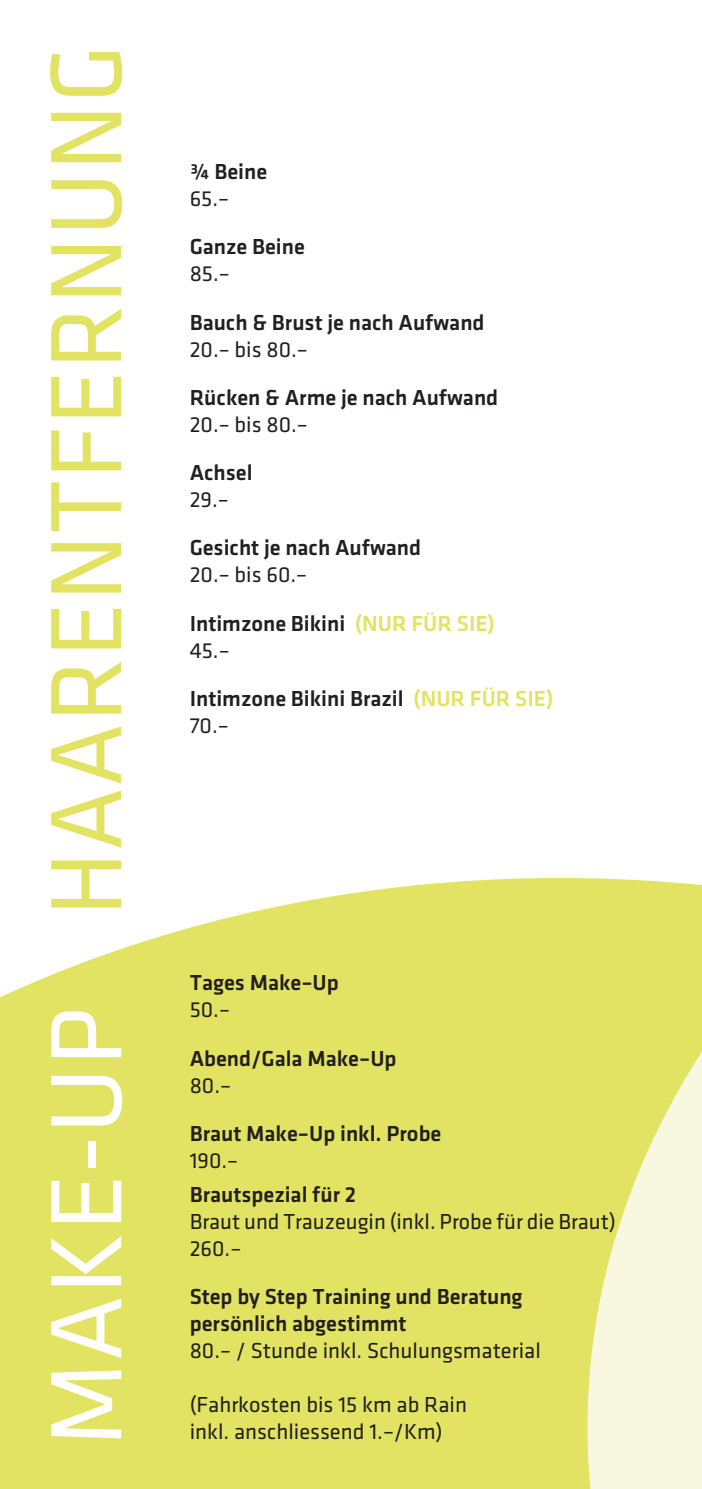
<style>
.page{position:relative;width:702px;height:1489px;background:#fff}
.page>*{position:absolute;margin:0;border:0;box-sizing:border-box;transform-origin:0 0}
.t1{font:105px "Klavika";letter-spacing:.015em;color:#e2e363;scale:.96 1}
.t2{font:105px "Klavika";letter-spacing:.015em;color:#fff}
.t3{font:500 22.5px/48.2px "Klavika";color:#231f20}
.t4{font:22.5px/27px "Klavika";color:#231f20}
.s1{font-weight:400}
.s2{color:#e2e363}
</style>
<div class="page">
<div style="left:0;top:878px;width:585px;height:610px;background:#e2e363"></div>
<svg style="left:585px;top:878px;width:117px;height:610px;background:#eceda2"></svg>
<h1 class="t1" style="left:32px;top:916px;width:909px;rotate:-90deg">HAARENTFERNUNG</h1>
<h1 class="t2" style="left:32px;top:1446px;width:440px;rotate:-90deg">MAKE-UP</h1>
<p class="t3" style="left:190px;top:147px;width:79px">¾ Beine</p>
<p class="t4" style="left:190px;top:185px;width:41px">65.–</p>
<p class="t3" style="left:190px;top:223px;width:117px">Ganze Beine</p>
<p class="t4" style="left:190px;top:260px;width:42px">85.–</p>
<p class="t3" style="left:190px;top:298px;width:296px">Bauch &amp; Brust je nach Aufwand</p>
<p class="t4" style="left:190px;top:336px;width:120px">20.– bis 80.–</p>
<p class="t3" style="left:190px;top:373px;width:310px">Rücken &amp; Arme je nach Aufwand</p>
<p class="t4" style="left:190px;top:411px;width:120px">20.– bis 80.–</p>
<p class="t3" style="left:190px;top:448px;width:65px">Achsel</p>
<p class="t4" style="left:190px;top:486px;width:41px">29.–</p>
<p class="t3" style="left:190px;top:524px;width:233px">Gesicht je nach Aufwand</p>
<p class="t3" style="left:190px;top:551px;width:307px"><span class="s1">20.– bis 60.–<br></span>Intimzone Bikini <span class="s2">(NUR FÜR SIE)</span></p>
<p class="t3" style="left:190px;top:626px;width:365px"><span class="s1">45.–<br></span>Intimzone Bikini Brazil <span class="s2">(NUR FÜR SIE)</span></p>
<p class="t4" style="left:190px;top:712px;width:41px">70.–</p>
<p class="t3" style="left:190px;top:958px;width:151px">Tages Make–Up</p>
<p class="t4" style="left:190px;top:996px;width:42px">50.–</p>
<p class="t3" style="left:190px;top:1034px;width:208px">Abend/Gala Make–Up</p>
<p class="t4" style="left:190px;top:1071px;width:43px">80.–</p>
<p class="t3" style="left:190px;top:1109px;width:253px">Braut Make–Up inkl. Probe</p>
<p class="t4" style="left:190px;top:1147px;width:50px">190.–</p>
<p class="t3" style="left:190px;top:1170px;width:168px">Brautspezial für 2</p>
<p class="t4" style="left:190px;top:1208px;width:427px">Braut und Trauzeugin (inkl. Probe für die Braut)<br>260.–</p>
<p class="t3" style="left:190px;top:1283px;width:334px;line-height:27px">Step by Step Training und Beratung persönlich abgestimmt</p>
<p class="t4" style="left:190px;top:1337px;width:352px">80.– / Stunde inkl. Schulungsmaterial</p>
<p class="t4" style="left:190px;top:1391px;width:279px">(Fahrkosten bis 15 km ab Rain inkl. anschliessend 1.–/Km)</p>
</div>
